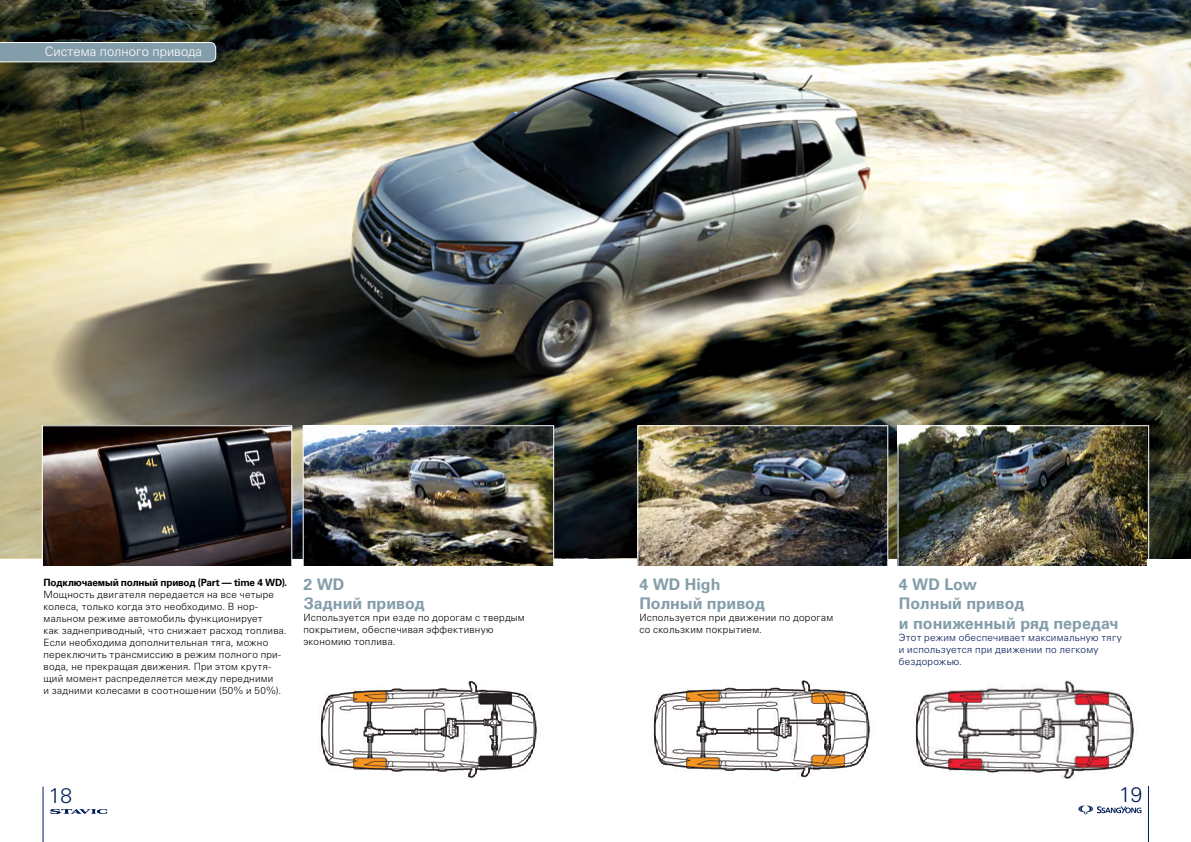
<style>
.page{position:relative;width:1191px;height:842px;background:#fff}
.page>*{position:absolute;margin:0;border:0;box-sizing:border-box;transform-origin:0 0}
.t1{font:300 21px "Univers Cyr";color:#001c58}
.t2{font:700 16px/19.2px "Univers Cyr";color:#849daa}
.t3{font:300 13px "Univers Cyr";color:#fff}
.t4{font:300 10px/12px "Univers Cyr";letter-spacing:.025em;color:#000}
.t5{font:300 10px/12px "Univers Cyr";letter-spacing:.025em;color:#001c58}
.t6{font:700 10px "Univers Cyr";letter-spacing:-.02em;color:#000}
</style>
<div class="page">
<img style="left:0;top:0;width:1191px;height:558px">
<svg style="left:0;top:42px;width:216px;height:20px;background:#8da4b0"></svg>
<img style="left:44px;top:427px;width:246px;height:138px">
<div style="left:42px;top:425px;width:250px;height:142px;border:1px solid #fff"></div>
<img style="left:899px;top:427px;width:247px;height:138px">
<div style="left:897px;top:425px;width:252px;height:142px;border:1px solid #fff"></div>
<img style="left:639px;top:427px;width:247px;height:138px">
<div style="left:637px;top:425px;width:251px;height:142px;border:1px solid #fff"></div>
<img style="left:914px;top:680px;width:220px;height:99px">
<img style="left:652px;top:680px;width:218px;height:98px">
<img style="left:319px;top:680px;width:218px;height:98px">
<img style="left:305px;top:427px;width:247px;height:138px">
<div style="left:303px;top:425px;width:251px;height:142px;border:1px solid #fff"></div>
<hr style="left:1148px;top:786px;width:1px;height:56px;background:#001c58">
<svg style="left:1078px;top:805px;width:63px;height:9px"></svg>
<hr style="left:43px;top:787px;width:1px;height:55px;background:#001c58">
<svg style="left:50px;top:809px;width:57px;height:5px"></svg>
<h3 class="t3" style="left:45px;top:44px;width:159px">Система полного привода</h3>
<p class="t6" style="left:44px;top:577px;width:245px">Подключаемый полный привод (Part — time 4 WD).</p>
<p class="t4" style="left:44px;top:589px;width:245px">Мощность двигателя передается на все четыре колеса, только когда это необходимо. В нор&shy;мальном режиме автомобиль функционирует<br>как заднеприводный, что снижает расход топлива.<br>Если необходима дополнительная тяга, можно переключить трансмиссию в режим полного при&shy;вода, не прекращая движения. При этом крутя&shy;щий момент распределяется между передними<br>и задними колесами в соотношении (50% и 50%).</p>
<h2 class="t2" style="left:303px;top:575px;width:123px">2 WD<br>Задний привод</h2>
<p class="t4" style="left:303px;top:612px;width:223px">Используется при езде по дорогам с твердым покрытием, обеспечивая эффективную экономию топлива.</p>
<h2 class="t2" style="left:639px;top:575px;width:127px">4 WD High<br>Полный привод</h2>
<p class="t4" style="left:639px;top:612px;width:195px">Используется при движении по дорогам со скользким покрытием.</p>
<h2 class="t2" style="left:899px;top:575px;width:221px">4 WD Low<br>Полный привод<br>и пониженный ряд передач</h2>
<p class="t5" style="left:899px;top:631px;width:224px">Этот режим обеспечивает максимальную тягу и используется при движении по легкому бездорожью.</p>
<h1 class="t1" style="left:49px;top:783px;width:25px">18</h1>
<h1 class="t1" style="left:1119px;top:782px;width:25px">19</h1>
</div>
